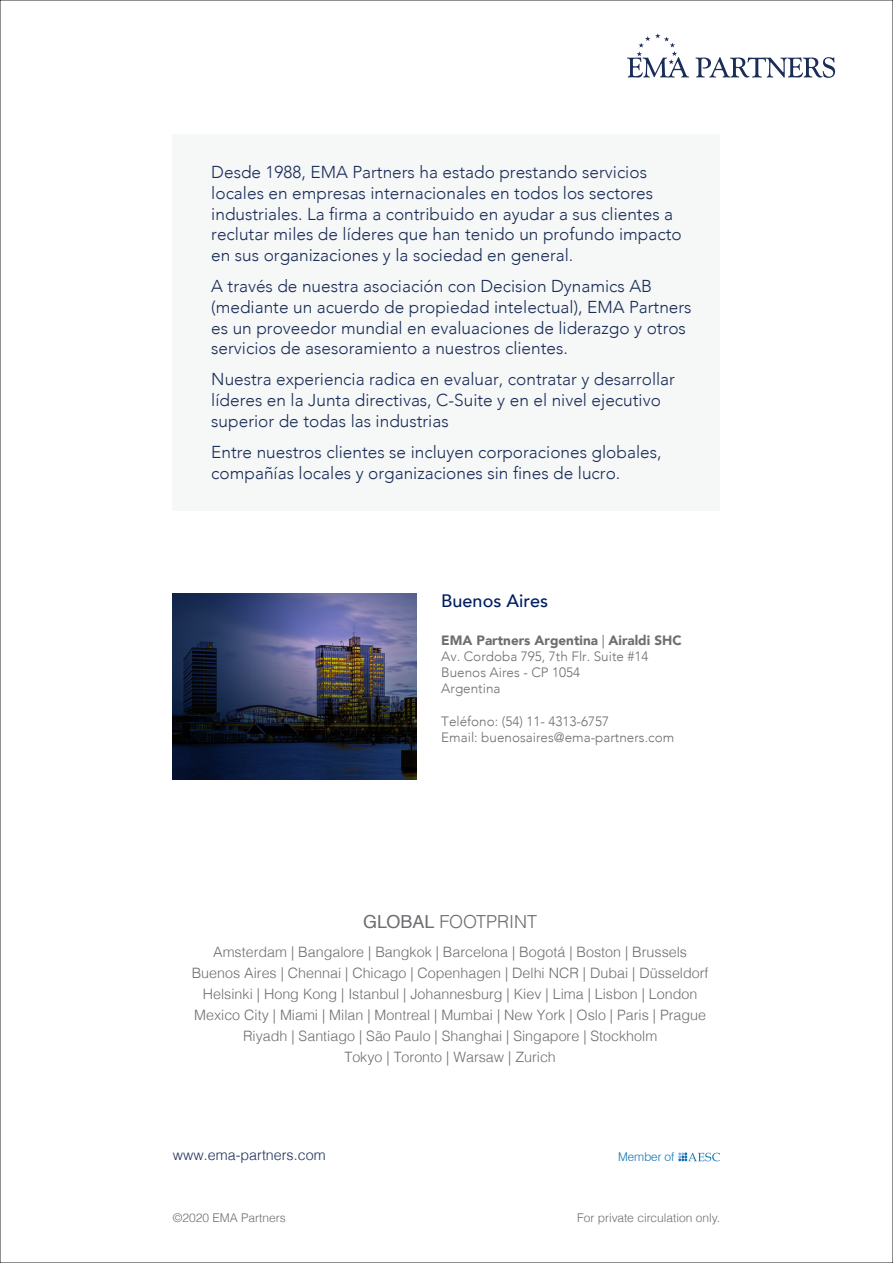
<style>
.page{position:relative;width:893px;height:1263px;background:#fff}
.page>*{position:absolute;margin:0;border:0;box-sizing:border-box;transform-origin:0 0}
.t1{font:300 18px "Helvetica";color:#6d6e71}
.t2{font:500 18px "Avenir";color:#001f60}
.t3{font:300 17.25px/20.7px "Avenir";color:#1a2d58}
.t4{font:300 14.25px/21px "Helvetica";color:#6d6e71;text-align:center}
.t5{font:300 14.25px "Helvetica";color:#1a2d58}
.t6{font:300 13.5px/16.2px "Avenir";color:#6d6e71}
.t7{font:300 12px "Helvetica";color:#6d6e71}
.t8{font:300 12px "Swiss 721 BT";color:#0f71b4}
.s1{font-weight:900}
.s2{font-weight:400}
</style>
<div class="page">
<svg style="left:627px;top:33px;width:62px;height:45px"></svg>
<svg style="left:695px;top:57px;width:140px;height:21px"></svg>
<div style="left:173px;top:134px;width:547px;height:376px;background:#f1f2f2"></div>
<svg style="left:678px;top:1152px;width:42px;height:9px"></svg>
<img style="left:173px;top:593px;width:244px;height:186px">
<p class="t3" style="left:211px;top:162px;width:472px">Desde 1988, EMA Partners ha estado prestando servicios locales en empresas internacionales en todos los sectores industriales. La firma a contribuido en ayudar a sus clientes a reclutar miles de líderes que han tenido un profundo impacto en sus organizaciones y la sociedad en general.</p>
<p class="t3" style="left:211px;top:276px;width:482px">A través de nuestra asociación con Decision Dynamics AB (mediante un acuerdo de propiedad intelectual), EMA Partners es un proveedor mundial en evaluaciones de liderazgo y otros servicios de asesoramiento a nuestros clientes.</p>
<p class="t3" style="left:211px;top:369px;width:465px">Nuestra experiencia radica en evaluar, contratar y desarrollar líderes en la Junta directivas, C-Suite y en el nivel ejecutivo superior de todas las industrias</p>
<p class="t3" style="left:211px;top:442px;width:452px">Entre nuestros clientes se incluyen corporaciones globales, compañías locales y organizaciones sin fines de lucro.</p>
<p class="t2" style="left:441px;top:585px;width:108px">Buenos Aires</p>
<p class="t6" style="left:441px;top:632px;width:242px"><span class="s1">EMA Partners Argentina</span> <span class="s2">|</span> <span class="s1">Airaldi SHC<br></span>Av. Cordoba 795, 7th Flr. Suite #14<br>Buenos Aires - CP 1054<br>Argentina</p>
<p class="t6" style="left:441px;top:713px;width:234px">Teléfono: (54) 11- 4313-6757<br>Email: buenosaires@ema-partners.com</p>
<p class="t1" style="left:363px;top:906px;width:176px"><span class="s2">GLOBAL</span> FOOTPRINT</p>
<p class="t4" style="left:192px;top:940px;width:518px">Amsterdam | Bangalore | Bangkok | Barcelona | Bogotá | Boston | Brussels Buenos Aires | Chennai | Chicago | Copenhagen | Delhi NCR | Dubai | Düsseldorf Helsinki | Hong Kong | Istanbul | Johannesburg | Kiev | Lima | Lisbon | London Mexico City | Miami | Milan | Montreal | Mumbai | New York | Oslo | Paris | Prague Riyadh | Santiago | São Paulo | Shanghai | Singapore | Stockholm<br>Tokyo | Toronto | Warsaw | Zurich</p>
<p class="t5" style="left:173px;top:1143px;width:154px">www.ema-partners.com</p>
<p class="t8" style="left:618px;top:1149px;width:58px">Member of</p>
<p class="t7" style="left:173px;top:1207px;width:114px">©2020 EMA Partners</p>
<p class="t7" style="left:577px;top:1207px;width:144px">For private circulation only.</p>
</div>
